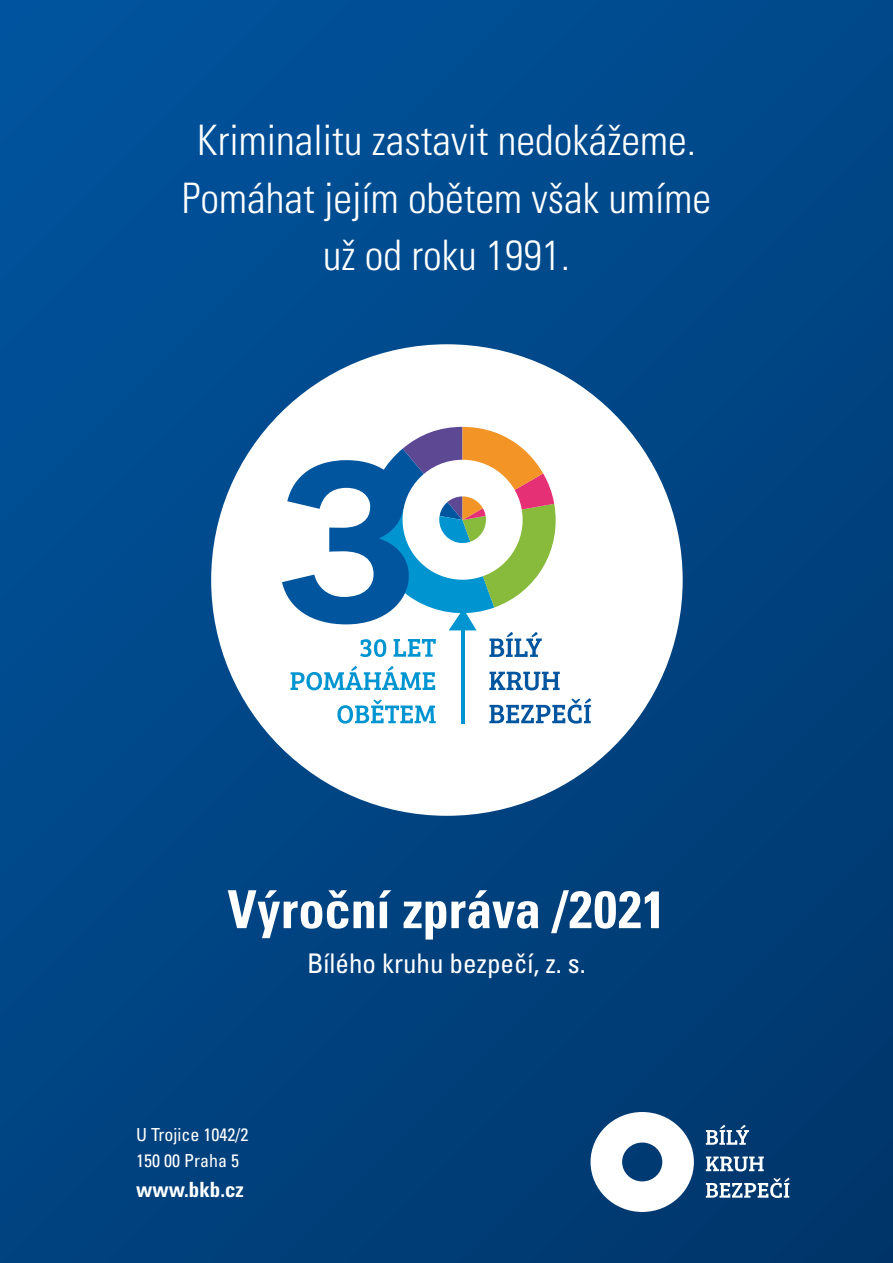
<style>
.page{position:relative;width:893px;height:1263px;background:#fff}
.page>*{position:absolute;margin:0;border:0;box-sizing:border-box;transform-origin:0 0}
.t1{font:700 condensed 52.5px "Univers CE";color:#fff}
.t2{font:300 condensed 42px/57.8px "Univers CE";color:#fff;text-align:center}
.t3{font:condensed 27px "Univers CE";color:#fff}
.t4{font:700 condensed 21px "Univers CE";color:#fff}
.t5{font:condensed 18px/25.8px "Univers CE";color:#fff}
</style>
<div class="page">
<div style="left:0;top:0;width:893px;height:1263px;background:linear-gradient(to bottom,#004f95,#003c75)"></div>
<svg style="left:591px;top:1112px;width:103px;height:100px"></svg>
<svg style="left:706px;top:1125px;width:43px;height:20px"></svg>
<svg style="left:706px;top:1156px;width:58px;height:15px"></svg>
<svg style="left:706px;top:1178px;width:83px;height:20px"></svg>
<div style="left:211px;top:344px;width:472px;height:472px;background:#fff;border-radius:50%"></div>
<hr style="left:461px;top:612px;width:4px;height:112px;background:#0095d0">
<svg style="left:290px;top:666px;width:145px;height:24px"></svg>
<svg style="left:337px;top:699px;width:99px;height:25px"></svg>
<svg style="left:282px;top:427px;width:274px;height:230px"></svg>
<svg style="left:489px;top:672px;width:71px;height:18px"></svg>
<svg style="left:489px;top:698px;width:102px;height:26px"></svg>
<p class="t2" style="left:182px;top:112px;width:531px">Kriminalitu zastavit nedokážeme.<br>Pomáhat jejím obětem však umíme už od roku 1991.</p>
<p class="t1" style="left:227px;top:880px;width:439px">Výroční zpráva /2021</p>
<p class="t3" style="left:307px;top:948px;width:280px">Bílého kruhu bezpečí, z. s.</p>
<p class="t5" style="left:136px;top:1122px;width:114px">U Trojice 1042/2<br>150 00 Praha 5</p>
<p class="t4" style="left:136px;top:1177px;width:109px">www.bkb.cz</p>
</div>
